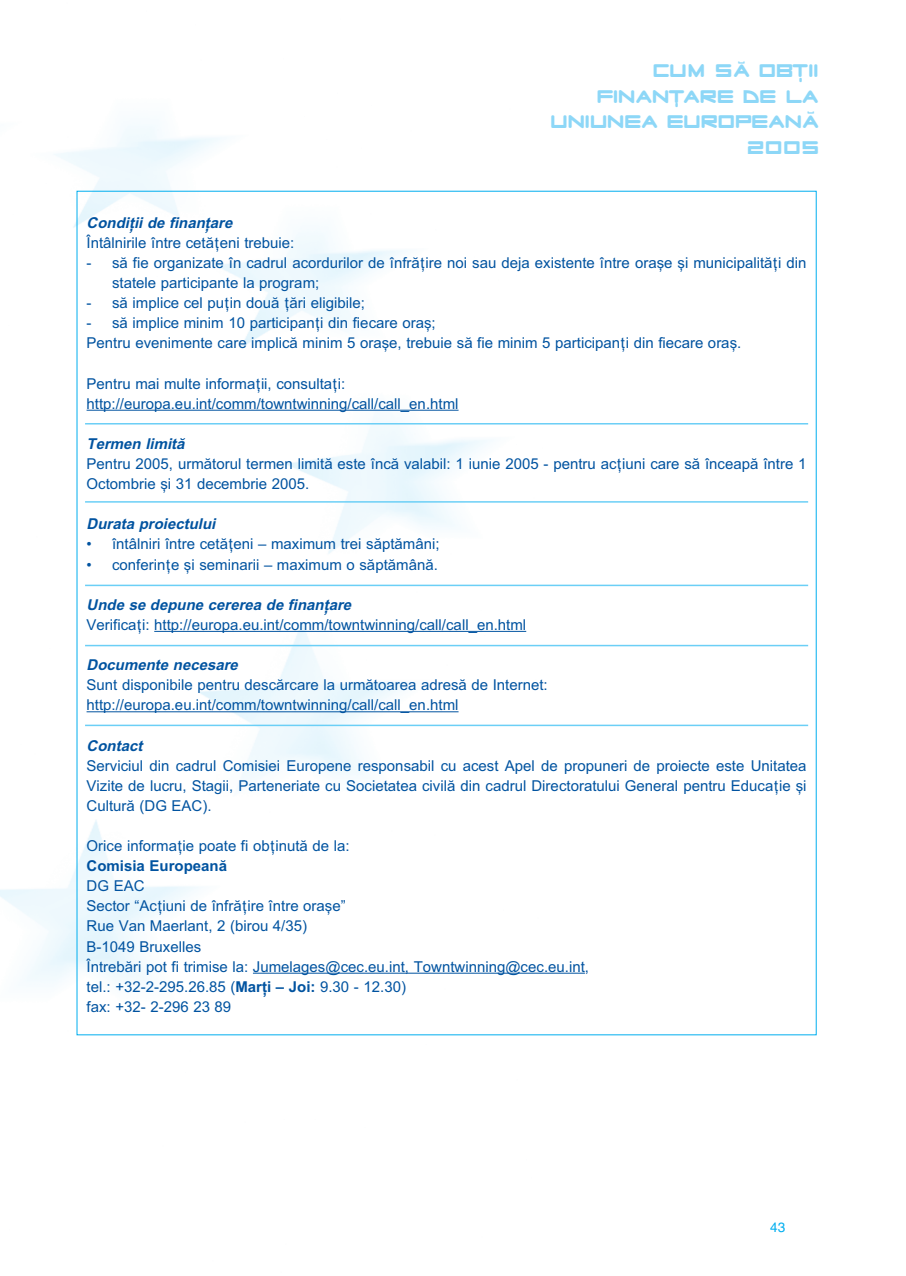
<style>
.page{position:relative;width:906px;height:1276px;background:#fff}
.page>*{position:absolute;margin:0;border:0;box-sizing:border-box;transform-origin:0 0}
.t1{font:22.5px/25.5px "Radio Stars";letter-spacing:.015em;color:#8dd7f7;text-align:right}
.t2{font:15px/20.1px "Doru Arial";color:#0153a0}
.t3{font:italic 700 15px "Doru Arial";color:#0153a0}
.t4{font:700 15px "Doru Arial";color:#0153a0}
.t5{font:13.5px "Helvetica";color:#00aeef}
.t6{font:9.15px "Radio Stars";color:#8dd7f7}
.s1{font-size:18px}
.s2{font-weight:700}
</style>
<div class="page">
<img style="left:0;top:123px;width:555px;height:913px">
<hr style="left:87px;top:410px;width:371px;height:1px;background:#0153a0">
<hr style="left:154px;top:631px;width:372px;height:1px;background:#0153a0">
<hr style="left:87px;top:711px;width:371px;height:1px;background:#0153a0">
<hr style="left:253px;top:972px;width:332px;height:1px;background:#0153a0">
<hr style="left:85px;top:423px;width:723px;height:1px;background:#6bcff6">
<hr style="left:85px;top:501px;width:723px;height:1px;background:#6bcff6">
<hr style="left:85px;top:584px;width:723px;height:2px;background:#6bcff6">
<hr style="left:85px;top:645px;width:723px;height:1px;background:#6bcff6">
<hr style="left:85px;top:724px;width:723px;height:2px;background:#6bcff6">
<p class="t6" style="left:737px;top:64px;width:4px;rotate:-90deg">(</p>
<h1 class="t1" style="left:551px;top:58px;width:269px">CUM SA obt<span class="s1">,</span> ii<br>finant<span class="s1">,</span> are de la uniunea europeana<br>2005</h1>
<p class="t6" style="left:806px;top:114px;width:4px;rotate:-90deg">(</p>
<p class="t3" style="left:87px;top:214px;width:151px">Condiœiide finanœare</p>
<p class="t2" style="left:87px;top:233px;width:209px">Întâlnirile între cetåœeni trebuie:</p>
<p class="t2" style="left:112px;top:253px;width:696px;text-indent:-26px">- så fie organizate în cadrul acordurilor de înfråœire noi sau deja existente între oraæe æi municipalitåœi din statele participante la program;</p>
<p class="t2" style="left:87px;top:293px;width:280px">- så implice cel puœin douå œåri eligibile;</p>
<p class="t2" style="left:87px;top:313px;width:656px">- så implice minim 10 participanœi din fiecare oraæ;<br>Pentru evenimente care implicå minim 5 oraæe, trebuie så fie minim 5 participanœi din fiecare oraæ.</p>
<p class="t2" style="left:87px;top:373px;width:373px">Pentru mai multe informaœii, consultaœi: http://europa.eu.int/comm/towntwinning/call/call_en.html</p>
<p class="t3" style="left:87px;top:435px;width:104px">Termen limitå</p>
<p class="t2" style="left:87px;top:454px;width:721px">Pentru 2005, urmåtorul termen limitå este încå valabil: 1 iunie 2005 - pentru acœiuni care så înceapå între 1<br>Octombrie æi 31 decembrie 2005.</p>
<p class="t3" style="left:87px;top:515px;width:134px">Durata proiectului</p>
<p class="t2" style="left:87px;top:534px;width:354px">• întâlniri între cetåœeni – maximum trei såptåmâni;</p>
<p class="t2" style="left:87px;top:554px;width:353px">• conferinœe æi seminarii – maximum o såptåmânå.</p>
<p class="t3" style="left:87px;top:596px;width:270px">Unde se depune cererea de finanœare</p>
<p class="t2" style="left:87px;top:614px;width:441px">Verificaœi: http://europa.eu.int/comm/towntwinning/call/call_en.html</p>
<p class="t3" style="left:87px;top:656px;width:157px">Documente necesare</p>
<p class="t2" style="left:87px;top:675px;width:463px">Sunt disponibile pentru descårcare la urmåtoarea adreså de Internet: http://europa.eu.int/comm/towntwinning/call/call_en.html</p>
<p class="t3" style="left:87px;top:736px;width:61px">Contact</p>
<p class="t2" style="left:87px;top:755px;width:721px;text-align:justify">Serviciul din cadrul Comisiei Europene responsabil cu acest Apel de propuneri de proiecte este Unitatea Vizite de lucru, Stagii, Parteneriate cu Societatea civilå din cadrul Directoratului General pentru Educaœie æi Culturå (DG EAC).</p>
<p class="t2" style="left:87px;top:836px;width:264px">Orice informaœie poate fi obœinutå de la:</p>
<p class="t4" style="left:87px;top:857px;width:142px">Comisia Europeanå</p>
<p class="t2" style="left:87px;top:876px;width:504px">DG EAC<br>Sector “Acœiuni de înfråœire între oraæe”<br>Rue Van Maerlant, 2 (birou 4/35)<br>B-1049 Bruxelles<br>Întrebåri pot fi trimise la: Jumelages@cec.eu.int, Towntwinning@cec.eu.int, tel.: +32-2-295.26.85 (<span class="s2">Marœi – Joi:</span> 9.30 - 12.30)<br>fax: +32- 2-296 23 89</p>
<p class="t5" style="left:770px;top:1222px;width:17px">43</p>
</div>
